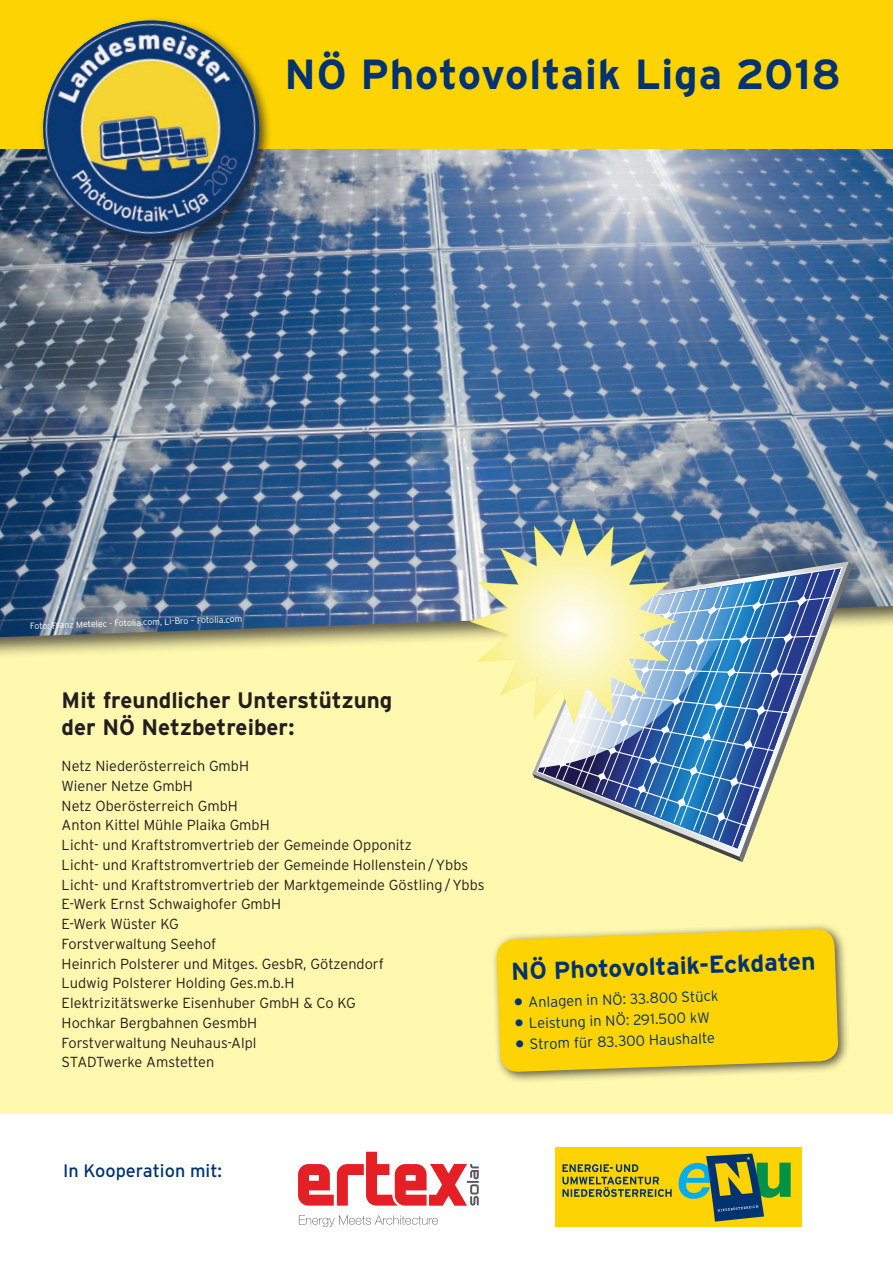
<style>
.page{position:relative;width:893px;height:1263px;background:#fff}
.page>*{position:absolute;margin:0;border:0;box-sizing:border-box;transform-origin:0 0}
.t1{font:700 42px "Interstate";letter-spacing:.02em;color:#013371}
.t2{font:700 24.45px "Interstate";color:#013371}
.t3{font:700 22.35px/26.8px "Interstate";color:#231f20}
.t4{font:18px "Interstate";color:#013371}
.t5{font:300 14.7px "Interstate";color:#013371}
.t6{font:300 14.55px/19.8px "Interstate";color:#231f20}
.t7{font:300 9px "Interstate";color:#fff}
.s1{font-size:32.7px}
</style>
<div class="page">
<div style="left:555px;top:1147px;width:246px;height:80px;background:#fed304"></div>
<svg style="left:562px;top:1164px;width:110px;height:33px"></svg>
<svg style="left:679px;top:1153px;width:112px;height:68px"></svg>
<div style="left:0;top:581px;width:893px;height:533px;background:#fff8ae"></div>
<div style="left:0;top:59px;width:893px;height:600px;background:#231f20;opacity:.75"></div>
<img style="left:0;top:149px;width:893px;height:488px">
<div style="left:0;top:0;width:893px;height:149px;background:#fed304"></div>
<img style="left:470px;top:518px;width:381px;height:344px">
<div style="left:491px;top:923px;width:359px;height:161px;background:#231f20;opacity:.75"></div>
<svg style="left:496px;top:928px;width:343px;height:144px;background:#f9d111"></svg>
<div style="left:38px;top:16px;width:235px;height:234px;background:#231f20;opacity:.75"></div>
<img style="left:37px;top:20px;width:223px;height:223px">
<svg style="left:299px;top:1215px;width:139px;height:12px"></svg>
<svg style="left:298px;top:1152px;width:181px;height:54px"></svg>
<h1 class="t1" style="left:284px;top:51px;width:558px">NÖ Photovoltaik Liga 2018</h1>
<p class="t7" style="left:30px;top:621px;width:214px;rotate:-2deg">Foto: Franz Metelec - Fotolia.com, Li-Bro – Fotolia.com</p>
<h3 class="t3" style="left:62px;top:687px;width:332px">Mit freundlicher Unterstützung der NÖ Netzbetreiber:</h3>
<p class="t6" style="left:62px;top:756px;width:424px">Netz Niederösterreich GmbH<br>Wiener Netze GmbH<br>Netz Oberösterreich GmbH<br>Anton Kittel Mühle Plaika GmbH<br>Licht- und Kraftstromvertrieb der Gemeinde Opponitz<br>Licht- und Kraftstromvertrieb der Gemeinde Hollenstein/Ybbs Licht- und Kraftstromvertrieb der Marktgemeinde Göstling/Ybbs E-Werk Ernst Schwaighofer GmbH<br>E-Werk Wüster KG<br>Forstverwaltung Seehof<br>Heinrich Polsterer und Mitges. GesbR, Götzendorf<br>Ludwig Polsterer Holding Ges.m.b.H<br>Elektrizitätswerke Eisenhuber GmbH &amp; Co KG<br>Hochkar Bergbahnen GesmbH<br>Forstverwaltung Neuhaus-Alpl<br>STADTwerke Amstetten</p>
<h2 class="t2" style="left:511px;top:958px;width:306px;rotate:-2deg">NÖ Photovoltaik-Eckdaten</h2>
<p class="t5" style="left:512px;top:994px;width:208px;rotate:-2deg"><span class="s1">•</span> Anlagen in NÖ: 33.800 Stück</p>
<p class="t5" style="left:513px;top:1015px;width:198px;rotate:-2deg"><span class="s1">•</span> Leistung in NÖ: 291.500 kW</p>
<p class="t5" style="left:513px;top:1036px;width:203px;rotate:-2deg"><span class="s1">•</span> Strom für 83.300 Haushalte</p>
<p class="t4" style="left:63px;top:1160px;width:160px">In Kooperation mit:</p>
</div>
